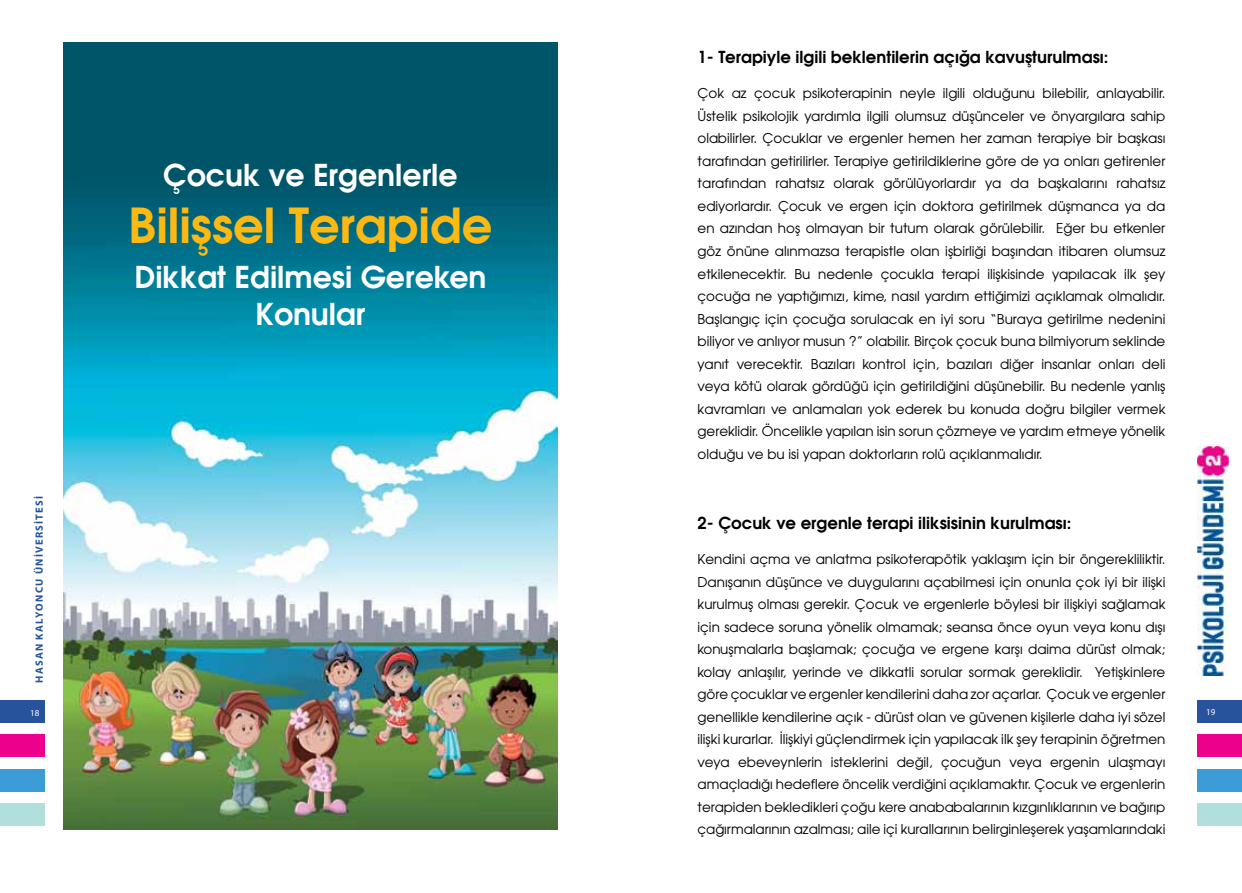
<style>
.page{position:relative;width:1242px;height:893px;background:#fff}
.page>*{position:absolute;margin:0;border:0;box-sizing:border-box;transform-origin:0 0}
.t1{font:48px "Avant Garde Bold Tr";color:#fdb913}
.t2{font:30px/36px "Avant Garde Bold Tr";color:#fff;text-align:center}
.t3{font:16.5px "Avant Garde Bold Tr";color:#000}
.t4{font:13.5px/22.5px "Avant Garde Tr";color:#000;text-align:justify}
.t5{font:700 10.5px "Myriad Pro";letter-spacing:.12em;color:#26539c}
.t6{font:9px "Myriad Pro";color:#fff}
</style>
<div class="page">
<div style="left:0;top:700px;width:45px;height:23px;background:#26539c"></div>
<div style="left:0;top:735px;width:45px;height:22px;background:#ec008c"></div>
<div style="left:0;top:769px;width:45px;height:23px;background:#3c9cd7"></div>
<div style="left:0;top:804px;width:45px;height:22px;background:#b0dfdc"></div>
<div style="left:1197px;top:700px;width:45px;height:23px;background:#26539c"></div>
<div style="left:1197px;top:735px;width:45px;height:22px;background:#ec008c"></div>
<div style="left:1197px;top:769px;width:45px;height:23px;background:#3c9cd7"></div>
<div style="left:1197px;top:804px;width:45px;height:22px;background:#b0dfdc"></div>
<img style="left:1197px;top:447px;width:31px;height:229px">
<img style="left:64px;top:43px;width:493px;height:786px">
<p class="t5" style="left:32px;top:683px;width:189px;rotate:-90deg">HASAN KALYONCU ÜNİVERSİTESİ</p>
<p class="t6" style="left:30px;top:707px;width:11px">18</p>
<p class="t2" style="left:163px;top:157px;width:296px">Çocuk ve Ergenlerle</p>
<p class="t1" style="left:128px;top:194px;width:365px">Bilişsel Terapide</p>
<p class="t2" style="left:134px;top:259px;width:354px">Dikkat Edilmesi Gereken<br>Konular</p>
<p class="t3" style="left:697px;top:46px;width:412px">1- Terapiyle ilgili beklentilerin açığa kavuşturulması:</p>
<p class="t4" style="left:697px;top:82px;width:469px">Çok az çocuk psikoterapinin neyle ilgili olduğunu bilebilir, anlayabilir.<br>Üstelik psikolojik yardımla ilgili olumsuz düşünceler ve önyargılara sahip olabilirler. Çocuklar ve ergenler hemen her zaman terapiye bir başkası tarafından getirilirler. Terapiye getirildiklerine göre de ya onları getirenler tarafından rahatsız olarak görülüyorlardır ya da başkalarını rahatsız ediyorlardır. Çocuk ve ergen için doktora getirilmek düşmanca ya da en azından hoş olmayan bir tutum olarak görülebilir. Eğer bu etkenler göz önüne alınmazsa terapistle olan işbirliği başından itibaren olumsuz etkilenecektir. Bu nedenle çocukla terapi ilişkisinde yapılacak ilk şey çocuğa ne yaptığımızı, kime, nasıl yardım ettiğimizi açıklamak olmalıdır.<br>Başlangıç için çocuğa sorulacak en iyi soru “Buraya getirilme nedenini biliyor ve anlıyor musun ?” olabilir. Birçok çocuk buna bilmiyorum seklinde yanıt verecektir. Bazıları kontrol için, bazıları diğer insanlar onları deli veya kötü olarak gördüğü için getirildiğini düşünebilir. Bu nedenle yanlış kavramları ve anlamaları yok ederek bu konuda doğru bilgiler vermek gereklidir. Öncelikle yapılan isin sorun çözmeye ve yardım etmeye yönelik olduğu ve bu isi yapan doktorların rolü açıklanmalıdır.</p>
<p class="t3" style="left:697px;top:512px;width:375px">2- Çocuk ve ergenle terapi iliksisinin kurulması:</p>
<p class="t4" style="left:697px;top:548px;width:469px">Kendini açma ve anlatma psikoterapötik yaklaşım için bir öngerekliliktir.<br>Danışanın düşünce ve duygularını açabilmesi için onunla çok iyi bir ilişki kurulmuş olması gerekir. Çocuk ve ergenlerle böylesi bir ilişkiyi sağlamak için sadece soruna yönelik olmamak; seansa önce oyun veya konu dışı konuşmalarla başlamak; çocuğa ve ergene karşı daima dürüst olmak; kolay anlaşılır, yerinde ve dikkatli sorular sormak gereklidir. Yetişkinlere göre çocuklar ve ergenler kendilerini daha zor açarlar. Çocuk ve ergenler genellikle kendilerine açık - dürüst olan ve güvenen kişilerle daha iyi sözel ilişki kurarlar. İlişkiyi güçlendirmek için yapılacak ilk şey terapinin öğretmen veya ebeveynlerin isteklerini değil, çocuğun veya ergenin ulaşmayı amaçladığı hedeflere öncelik verdiğini açıklamaktır. Çocuk ve ergenlerin terapiden bekledikleri çoğu kere anababalarının kızgınlıklarının ve bağırıp çağırmalarının azalması; aile içi kurallarının belirginleşerek yaşamlarındaki</p>
<p class="t6" style="left:1206px;top:706px;width:11px">19</p>
</div>
